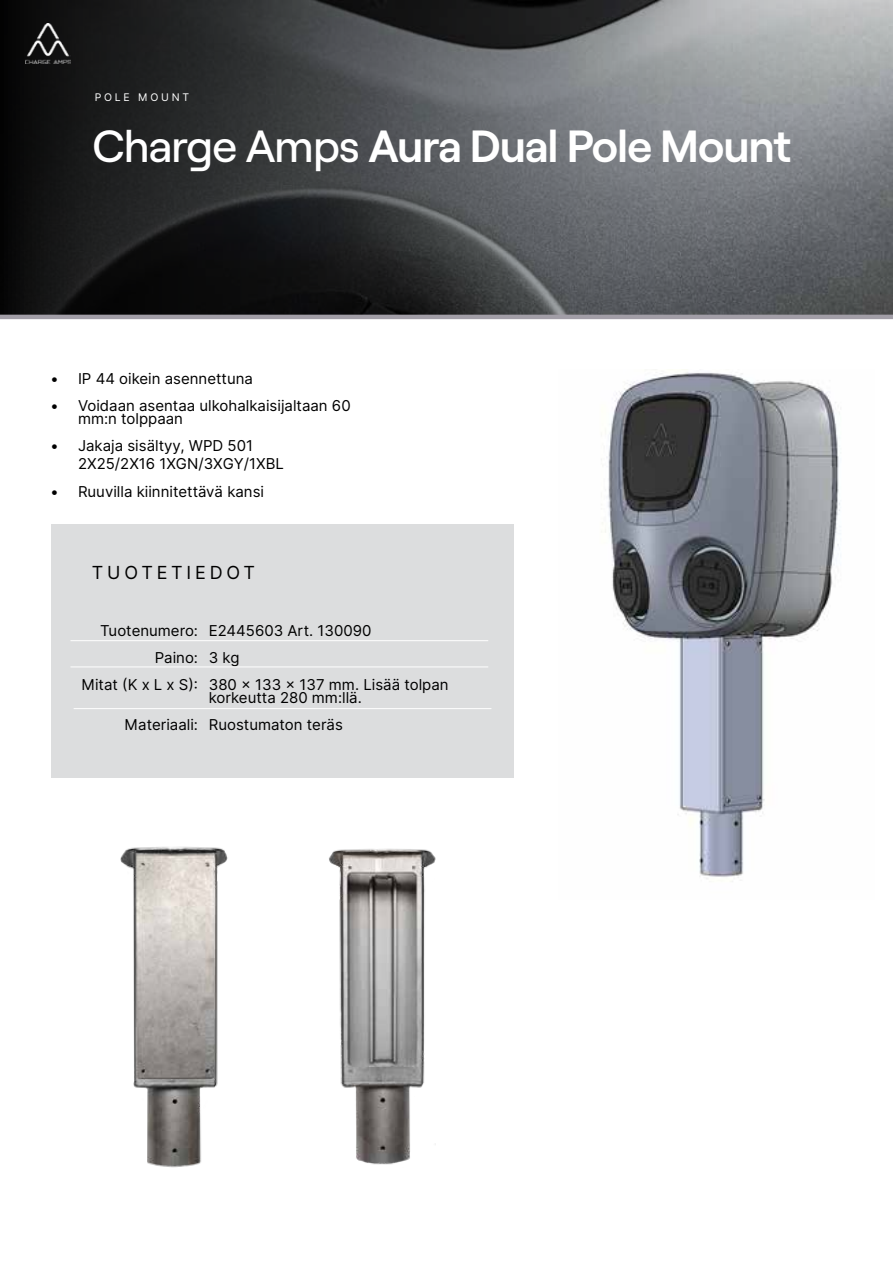
<style>
.page{position:relative;width:893px;height:1263px;background:#fff}
.page>*{position:absolute;margin:0;border:0;box-sizing:border-box;transform-origin:0 0}
.t1{font:600 45px "Roobert";letter-spacing:-.02em;color:#fff}
.t2{font:18px "Inter";letter-spacing:.21em;color:#000}
.t3{font:15px/27px "Inter";color:#000}
.t4{font:10.5px "Inter";letter-spacing:.26em;color:#fff}
.s1{font-weight:500}
</style>
<div class="page">
<svg style="left:0;top:0;width:893px;height:315px;background:#4d4f51"></svg>
<img style="left:601px;top:369px;width:240px;height:513px">
<div style="left:51px;top:524px;width:462px;height:254px;background:#dcddde"></div>
<hr style="left:70px;top:640px;width:418px;height:1px;background:#fff">
<hr style="left:70px;top:666px;width:418px;height:1px;background:#fff">
<hr style="left:74px;top:708px;width:417px;height:1px;background:#fff">
<hr style="left:0;top:315px;width:893px;height:4px;background:#a29ea7">
<img style="left:26px;top:23px;width:44px;height:40px">
<img style="left:128px;top:827px;width:511px;height:341px">
<p class="t4" style="left:95px;top:90px;width:96px">POLE MOUNT</p>
<h1 class="t1" style="left:93px;top:111px;width:700px"><span class="s1">Charge Amps</span> Aura Dual Pole Mount</h1>
<p class="t3" style="left:51px;top:364px;width:203px">• IP 44 oikein asennettuna</p>
<p class="t3" style="left:78px;top:398px;width:274px;line-height:13.5px;text-indent:-27px">• Voidaan asentaa ulkohalkaisijaltaan 60 mm:n tolppaan</p>
<p class="t3" style="left:78px;top:436px;width:207px;line-height:18px;text-indent:-27px">• Jakaja sisältyy, WPD 501<br>2X25/2X16 1XGN/3XGY/1XBL</p>
<p class="t3" style="left:51px;top:477px;width:215px">• Ruuvilla kiinnitettävä kansi</p>
<p class="t2" style="left:92px;top:559px;width:165px">TUOTETIEDOT</p>
<p class="t3" style="left:81px;top:616px;width:118px;text-align:right">Tuotenumero:<br>Paino:<br>Mitat (K x L x S):</p>
<p class="t3" style="left:125px;top:711px;width:75px">Materiaali:</p>
<p class="t3" style="left:209px;top:616px;width:241px">E2445603 Art. 130090<br>3 kg<br>380 x 133 x 137 mm. Lisää tolpan</p>
<p class="t3" style="left:209px;top:683px;width:155px">korkeutta 280 mm:llä.<br>Ruostumaton teräs</p>
</div>
